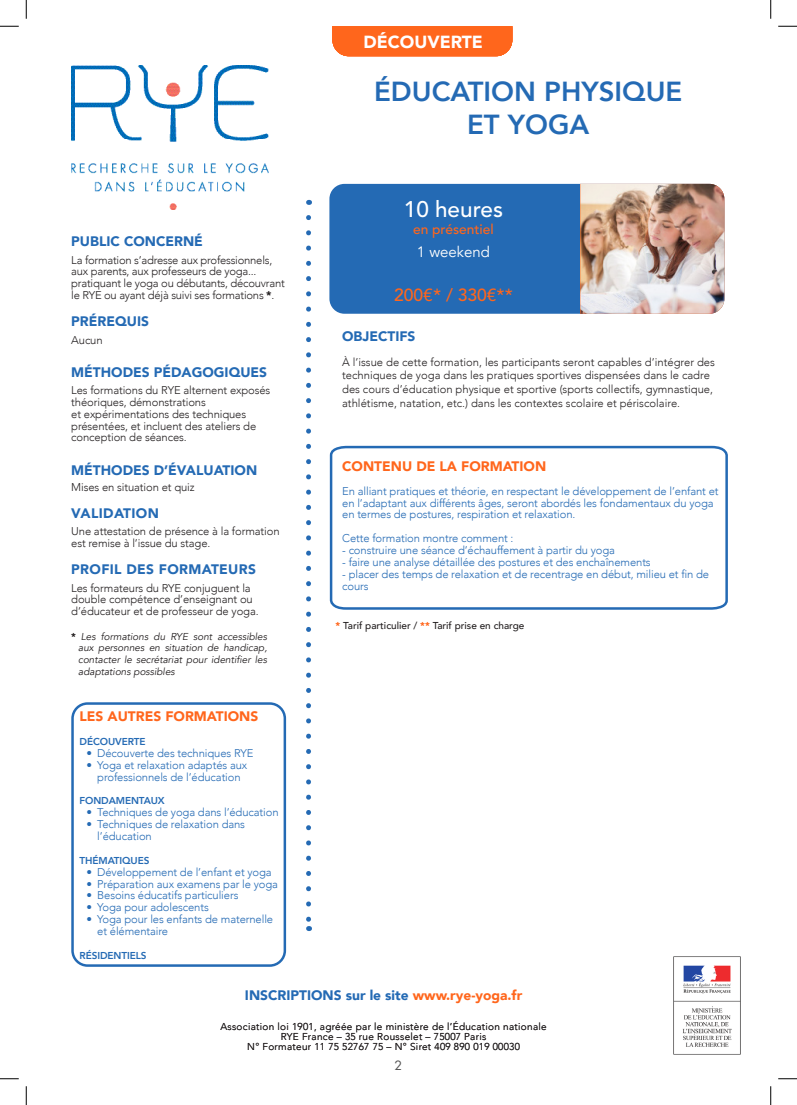
<style>
.page{position:relative;width:797px;height:1105px;background:#fff}
.page>*{position:absolute;margin:0;border:0;box-sizing:border-box;transform-origin:0 0}
.t1{font:800 27.5px "Avenir";color:#246ab4}
.t2{font:500 22.5px "Avenir LT Std";color:#fff}
.T1{font:900 17.5px "Avenir";color:#fff}
.t3{font:500 17.5px "Avenir LT Std";color:#ff661c}
.t4{font:15px "Avenir";color:#fff}
.T1-2{font:900 13.75px "Avenir";color:#246ab4}
.t5{font:900 13.75px "Avenir";color:#ff661c}
.T1-3{font:900 13.75px "Avenir";letter-spacing:.025em;color:#246ab4}
.t6{font:500 13.75px "Avenir LT Std";color:#ff661c}
.t7{font:12.5px "Futura Std";color:#535353}
.t8{font:300 11.25px/11.9px "Avenir";letter-spacing:-.01em;color:#246ab4}
.TC{font:300 11.25px/11.9px "Avenir";letter-spacing:-.01em;color:#231f20}
.T1-4{font:300 11.25px/13.8px "Avenir";color:#231f20}
.t9{font:300 10px "Avenir";letter-spacing:.03em;color:#231f20}
.TCpuce{font:italic 10px/11.9px "Avenir";color:#231f20;text-align:justify}
.t10{font:800 10px "Avenir";letter-spacing:-.01em;color:#246ab4}
.TCpuce-2{font:500 10px "Avenir";color:#231f20}
.s1{font-weight:900}
.s2{font-weight:900;font-style:normal}
.s3{font-weight:300;font-style:normal;color:#fff}
.s4{font-weight:300;font-size:10px;color:#fff}
.s5{font-weight:900;color:#ff661c}
.s6{color:#ff661c}
</style>
<div class="page">
<svg style="left:329px;top:445px;width:399px;height:165px"></svg>
<svg style="left:306px;top:217px;width:5px;height:714px"></svg>
<div style="left:329px;top:184px;width:395px;height:130px;background:#246ab4;border-radius:15px"></div>
<img style="left:580px;top:184px;width:144px;height:130px">
<img style="left:673px;top:956px;width:68px;height:99px">
<div style="left:332px;top:26px;width:180px;height:30px;background:#ff661c"></div>
<img style="left:71px;top:65px;width:197px;height:145px">
<div style="left:71px;top:702px;width:215px;height:265px;border:2px solid #246ab4;border-radius:15px"></div>
<svg style="left:0;top:25px;width:19px;height:2px"></svg>
<svg style="left:778px;top:25px;width:19px;height:2px"></svg>
<svg style="left:0;top:1078px;width:19px;height:1px"></svg>
<svg style="left:778px;top:1078px;width:19px;height:1px"></svg>
<svg style="left:25px;top:0;width:2px;height:19px"></svg>
<svg style="left:25px;top:1086px;width:2px;height:19px"></svg>
<svg style="left:770px;top:0;width:1px;height:19px"></svg>
<svg style="left:770px;top:1086px;width:1px;height:19px"></svg>
<p class="T1" style="left:360px;top:27px;width:128px">THÉMATIQUES</p>
<p class="T1" style="left:363px;top:27px;width:121px">DÉCOUVERTE</p>
<p class="T1" style="left:346px;top:27px;width:156px">FONDAMENTAUX</p>
<p class="T1-2" style="left:71px;top:230px;width:133px">PUBLIC CONCERNÉ</p>
<p class="TC" style="left:71px;top:254px;width:215px">La formation s’adresse aux professionnels, aux parents, aux professeurs de yoga... pratiquant le yoga ou débutants, découvrant le RYE ou ayant déjà suivi ses formations <span class="s1">*</span>.</p>
<p class="T1-2" style="left:71px;top:310px;width:79px">PRÉREQUIS</p>
<p class="TC" style="left:71px;top:334px;width:33px">Aucun</p>
<p class="T1-2" style="left:71px;top:360px;width:197px">MÉTHODES PÉDAGOGIQUES</p>
<p class="TC" style="left:71px;top:384px;width:201px">Les formations du RYE alternent exposés théoriques, démonstrations<br>et expérimentations des techniques présentées, et incluent des ateliers de conception de séances.</p>
<p class="T1-2" style="left:71px;top:458px;width:187px">MÉTHODES D’ÉVALUATION</p>
<p class="T1-4" style="left:71px;top:480px;width:125px">Mises en situation et quiz</p>
<p class="T1-3" style="left:71px;top:502px;width:89px">VALIDATION</p>
<p class="TC" style="left:71px;top:526px;width:210px">Une attestation de présence à la formation est remise à l’issue du stage.</p>
<p class="T1-3" style="left:71px;top:558px;width:186px">PROFIL DES FORMATEURS</p>
<p class="TC" style="left:71px;top:582px;width:189px">Les formateurs du RYE conjuguent la double compétence d’enseignant ou d’éducateur et de professeur de yoga.</p>
<p class="TCpuce" style="left:78px;top:630px;width:190px;text-indent:-7px"><span class="s2">*</span> Les formations du RYE sont accessibles aux personnes en situation de handicap, contacter le secrétariat pour identifier les adaptations possibles <span class="s3">stime de soi.</span></p>
<p class="t5" style="left:80px;top:705px;width:180px">LES AUTRES FORMATIONS</p>
<p class="t10" style="left:80px;top:734px;width:67px">DÉCOUVERTE</p>
<p class="t8" style="left:87px;top:747px;width:168px">• Découverte des techniques RYE</p>
<p class="t8" style="left:87px;top:759px;width:162px;text-align:center">• Yoga et relaxation adaptés aux professionnels de l’éducation</p>
<p class="t10" style="left:80px;top:793px;width:87px">FONDAMENTAUX</p>
<p class="t8" style="left:87px;top:806px;width:193px">• Techniques de yoga dans l’éducation</p>
<p class="t8" style="left:97px;top:818px;width:149px;text-indent:-11px">• Techniques de relaxation dans l’éducation</p>
<p class="t10" style="left:80px;top:852px;width:71px">THÉMATIQUES</p>
<p class="t8" style="left:87px;top:866px;width:187px">• Développement de l’enfant et yoga</p>
<p class="t8" style="left:87px;top:878px;width:193px">• Préparation aux examens par le yoga</p>
<p class="t8" style="left:87px;top:889px;width:153px">• Besoins éducatifs particuliers</p>
<p class="t8" style="left:87px;top:901px;width:124px">• Yoga pour adolescents</p>
<p class="t8" style="left:97px;top:913px;width:177px;text-indent:-11px">• Yoga pour les enfants de maternelle et élémentaire</p>
<p class="t10" style="left:80px;top:947px;width:69px">RÉSIDENTIELS</p>
<p class="t1" style="left:374px;top:70px;width:310px">ÉDUCATION PHYSIQUE</p>
<p class="t1" style="left:467px;top:103px;width:124px">ET YOGA</p>
<p class="t2" style="left:404px;top:196px;width:101px">10 heures</p>
<p class="t6" style="left:413px;top:221px;width:82px">en présentiel</p>
<p class="t4" style="left:417px;top:243px;width:75px">1 weekend</p>
<p class="t3" style="left:394px;top:285px;width:120px">200€* / 330€**</p>
<p class="T1-2" style="left:342px;top:325px;width:109px">OBJECTIFS<span class="s4">favorise</span></p>
<p class="T1-4" style="left:342px;top:355px;width:374px">À l’issue de cette formation, les participants seront capables d’intégrer des techniques de yoga dans les pratiques sportives dispensées dans le cadre des cours d’éducation physique et sportive (sports collectifs, gymnastique, athlétisme, natation, etc.) dans les contextes scolaire et périscolaire.</p>
<p class="t5" style="left:342px;top:454px;width:205px">CONTENU DE LA FORMATION</p>
<p class="t8" style="left:342px;top:485px;width:378px">En alliant pratiques et théorie, en respectant le développement de l’enfant et en l’adaptant aux différents âges, seront abordés les fondamentaux du yoga en termes de postures, respiration et relaxation.</p>
<p class="t8" style="left:342px;top:532px;width:173px">Cette formation montre comment :</p>
<p class="t8" style="left:342px;top:544px;width:274px">- construire une séance d’échauffement à partir du yoga</p>
<p class="t8" style="left:342px;top:556px;width:310px">- faire une analyse détaillée des postures et des enchaînements</p>
<p class="t8" style="left:342px;top:568px;width:368px">- placer des temps de relaxation et de recentrage en début, milieu et fin de cours</p>
<p class="TCpuce-2" style="left:335px;top:617px;width:190px"><span class="s5">*</span> Tarif particulier / <span class="s5">**</span> Tarif prise en charge</p>
<p class="T1-2" style="left:245px;top:983px;width:279px">INSCRIPTIONS sur le site <span class="s6">www.rye-yoga.fr</span></p>
<p class="t9" style="left:220px;top:1020px;width:328px">Association loi 1901, agréée par le ministère de l’Éducation nationale</p>
<p class="t9" style="left:281px;top:1030px;width:207px">RYE France – 35 rue Rousselet – 75007 Paris</p>
<p class="t9" style="left:247px;top:1040px;width:274px">N° Formateur 11 75 52767 75 – N° Siret 409 890 019 00030</p>
<p class="t7" style="left:394px;top:1057px;width:9px">2</p>
</div>
